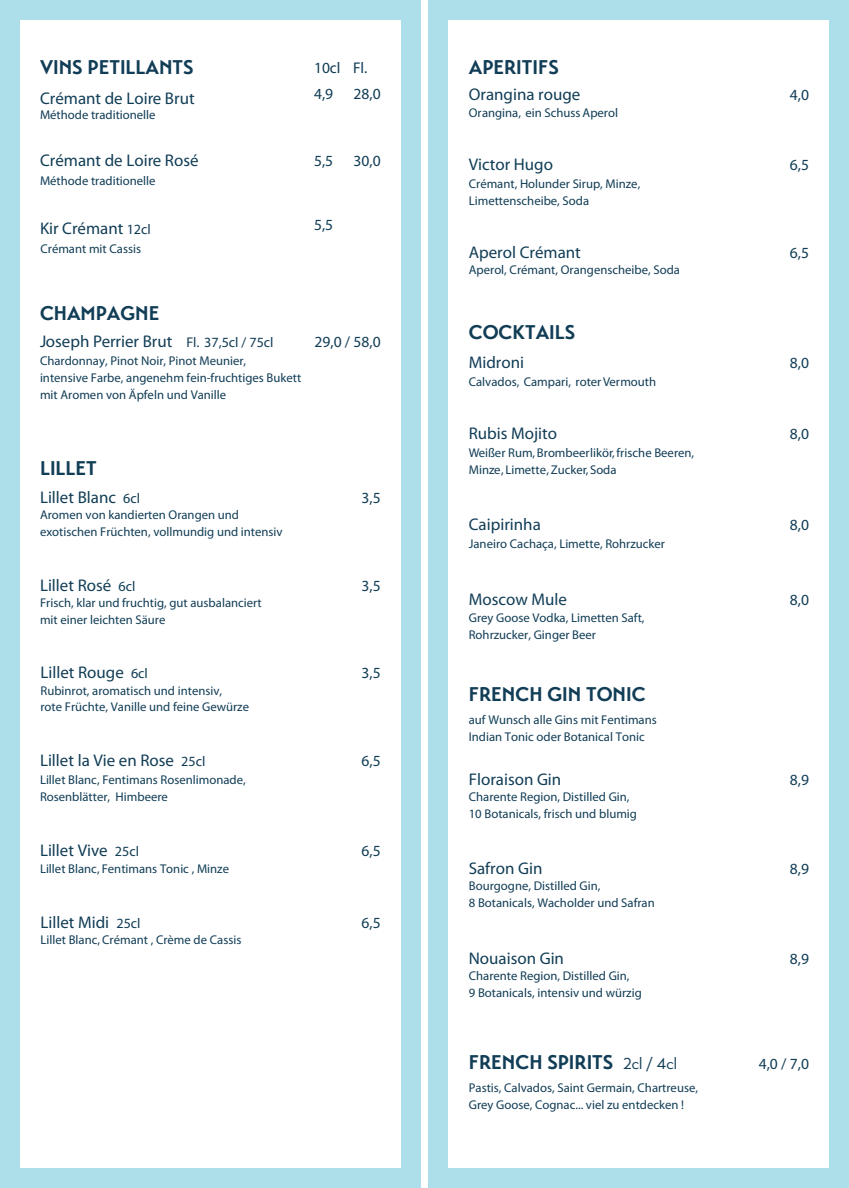
<style>
.page{position:relative;width:849px;height:1188px;background:#fff}
.page>*{position:absolute;margin:0;border:0;box-sizing:border-box;transform-origin:0 0}
.t1{font:700 19.8px "Transat";color:#113d56}
.t2{font:16.95px "Gill Sans";color:#113d56}
.t3{font:15.45px "Gill Sans";color:#113d56}
.t4{font:300 12.75px/17px "Gill Sans";color:#113d56}
.s1{font-weight:300;font-size:14.1px}
.s2{font-family:"Transat Standard";font-weight:400;font-size:16.95px}
</style>
<div class="page">
<div style="left:0;top:0;width:420px;height:1188px;background:#addfea"></div>
<div style="left:20px;top:20px;width:380px;height:1148px;background:#fff"></div>
<div style="left:428px;top:0;width:420px;height:1188px;background:#addfea"></div>
<div style="left:448px;top:20px;width:380px;height:1148px;background:#fff"></div>
<h1 class="t1" style="left:40px;top:55px;width:155px">VINS PETILLANTS</h1>
<p class="t3" style="left:314px;top:63px;width:55px">10cl Fl.</p>
<h2 class="t2" style="left:40px;top:92px;width:156px">Crémant de Loire Brut</h2>
<p class="t3" style="left:314px;top:89px;width:21px">4,9</p>
<p class="t4" style="left:40px;top:108px;width:117px">Méthode traditionelle</p>
<p class="t3" style="left:353px;top:89px;width:29px">28,0</p>
<h2 class="t2" style="left:40px;top:154px;width:160px">Crémant de Loire Rosé</h2>
<p class="t3" style="left:314px;top:156px;width:21px">5,5</p>
<p class="t4" style="left:40px;top:173px;width:117px">Méthode traditionelle</p>
<h2 class="t2" style="left:40px;top:223px;width:112px">Kir Crémant <span class="s1">12cl</span></h2>
<p class="t3" style="left:314px;top:220px;width:21px">5,5</p>
<p class="t4" style="left:40px;top:242px;width:102px">Crémant mit Cassis</p>
<h1 class="t1" style="left:40px;top:301px;width:121px">CHAMPAGNE</h1>
<p class="t3" style="left:353px;top:156px;width:29px">30,0</p>
<h2 class="t2" style="left:40px;top:335px;width:235px">Joseph Perrier Brut <span class="s1">Fl. 37,5cl / 75cl</span></h2>
<p class="t3" style="left:314px;top:336px;width:68px">29,0 / 58,0</p>
<p class="t4" style="left:40px;top:354px;width:262px">Chardonnay, Pinot Noir, Pinot Meunier,<br>intensive Farbe, angenehm fein-fruchtiges Bukett mit Aromen von Äpfeln und Vanille</p>
<h1 class="t1" style="left:40px;top:457px;width:58px">LILLET</h1>
<h2 class="t2" style="left:40px;top:491px;width:101px">Lillet Blanc <span class="s1">6cl</span></h2>
<p class="t3" style="left:361px;top:492px;width:21px">3,5</p>
<p class="t4" style="left:40px;top:507px;width:244px">Aromen von kandierten Orangen und exotischen Früchten, vollmundig und intensiv</p>
<h2 class="t2" style="left:40px;top:579px;width:97px">Lillet Rosé <span class="s1">6cl</span></h2>
<p class="t3" style="left:361px;top:580px;width:21px">3,5</p>
<p class="t4" style="left:40px;top:595px;width:223px">Frisch, klar und fruchtig, gut ausbalanciert mit einer leichten Säure</p>
<h2 class="t2" style="left:40px;top:667px;width:109px">Lillet Rouge <span class="s1">6cl</span></h2>
<p class="t3" style="left:361px;top:668px;width:21px">3,5</p>
<p class="t4" style="left:40px;top:683px;width:210px">Rubinrot, aromatisch und intensiv,<br>rote Früchte, Vanille und feine Gewürze</p>
<h2 class="t2" style="left:40px;top:754px;width:167px">Lillet la Vie en Rose <span class="s1">25cl</span></h2>
<p class="t3" style="left:361px;top:755px;width:21px">6,5</p>
<p class="t4" style="left:40px;top:772px;width:207px">Lillet Blanc, Fentimans Rosenlimonade,<br>Rosenblätter, Himbeere</p>
<h2 class="t2" style="left:40px;top:844px;width:100px">Lillet Vive <span class="s1">25cl</span></h2>
<p class="t3" style="left:361px;top:845px;width:21px">6,5</p>
<p class="t4" style="left:40px;top:861px;width:190px">Lillet Blanc, Fentimans Tonic , Minze</p>
<h2 class="t2" style="left:40px;top:916px;width:101px">Lillet Midi <span class="s1">25cl</span></h2>
<p class="t3" style="left:361px;top:917px;width:21px">6,5</p>
<p class="t4" style="left:40px;top:932px;width:202px">Lillet Blanc, Crémant , Crème de Cassis</p>
<h1 class="t1" style="left:468px;top:55px;width:91px">APERITIFS</h1>
<h2 class="t2" style="left:468px;top:89px;width:113px">Orangina rouge</h2>
<p class="t3" style="left:789px;top:90px;width:21px">4,0</p>
<p class="t4" style="left:468px;top:105px;width:151px">Orangina, ein Schuss Aperol</p>
<h2 class="t2" style="left:468px;top:159px;width:86px">Victor Hugo</h2>
<p class="t3" style="left:789px;top:160px;width:21px">6,5</p>
<p class="t4" style="left:468px;top:176px;width:173px">Crémant, Holunder Sirup, Minze,<br>Limettenscheibe, Soda</p>
<h2 class="t2" style="left:468px;top:247px;width:113px">Aperol Crémant</h2>
<p class="t3" style="left:789px;top:248px;width:21px">6,5</p>
<p class="t4" style="left:468px;top:263px;width:213px">Aperol, Crémant, Orangenscheibe, Soda</p>
<h1 class="t1" style="left:468px;top:320px;width:108px">COCKTAILS</h1>
<h2 class="t2" style="left:468px;top:357px;width:57px">Midroni</h2>
<p class="t3" style="left:789px;top:358px;width:21px">8,0</p>
<p class="t4" style="left:468px;top:374px;width:189px">Calvados, Campari, roter Vermouth</p>
<h2 class="t2" style="left:468px;top:428px;width:90px">Rubis Mojito</h2>
<p class="t3" style="left:789px;top:429px;width:21px">8,0</p>
<p class="t4" style="left:468px;top:445px;width:227px">Weißer Rum, Brombeerlikör, frische Beeren,<br>Minze, Limette, Zucker, Soda</p>
<h2 class="t2" style="left:468px;top:519px;width:73px">Caipirinha</h2>
<p class="t3" style="left:789px;top:520px;width:21px">8,0</p>
<p class="t4" style="left:468px;top:537px;width:198px">Janeiro Cachaça, Limette, Rohrzucker</p>
<h2 class="t2" style="left:468px;top:593px;width:99px">Moscow Mule</h2>
<p class="t3" style="left:789px;top:594px;width:21px">8,0</p>
<p class="t4" style="left:468px;top:611px;width:177px">Grey Goose Vodka, Limetten Saft,<br>Rohrzucker, Ginger Beer</p>
<h1 class="t1" style="left:468px;top:683px;width:178px">FRENCH GIN TONIC</h1>
<p class="t4" style="left:468px;top:713px;width:189px">auf Wunsch alle Gins mit Fentimans<br>Indian Tonic oder Botanical Tonic</p>
<h2 class="t2" style="left:468px;top:773px;width:94px">Floraison Gin</h2>
<p class="t4" style="left:468px;top:789px;width:170px">Charente Region, Distilled Gin,<br>10 Botanicals, frisch und blumig</p>
<p class="t3" style="left:789px;top:774px;width:21px">8,9</p>
<h2 class="t2" style="left:468px;top:862px;width:75px">Safron Gin</h2>
<p class="t3" style="left:789px;top:863px;width:21px">8,9</p>
<p class="t4" style="left:468px;top:879px;width:187px">Bourgogne, Distilled Gin,<br>8 Botanicals, Wacholder und Safran</p>
<h2 class="t2" style="left:468px;top:952px;width:97px">Nouaison Gin</h2>
<p class="t3" style="left:789px;top:953px;width:21px">8,9</p>
<p class="t4" style="left:468px;top:968px;width:174px">Charente Region, Distilled Gin,<br>9 Botanicals, intensiv und würzig</p>
<h1 class="t1" style="left:468px;top:1050px;width:210px">FRENCH SPIRITS <span class="s2">2cl / 4cl</span></h1>
<p class="t3" style="left:758px;top:1058px;width:52px">4,0 / 7,0</p>
<p class="t4" style="left:468px;top:1080px;width:231px">Pastis, Calvados, Saint Germain, Chartreuse,<br>Grey Goose, Cognac... viel zu entdecken !</p>
</div>
